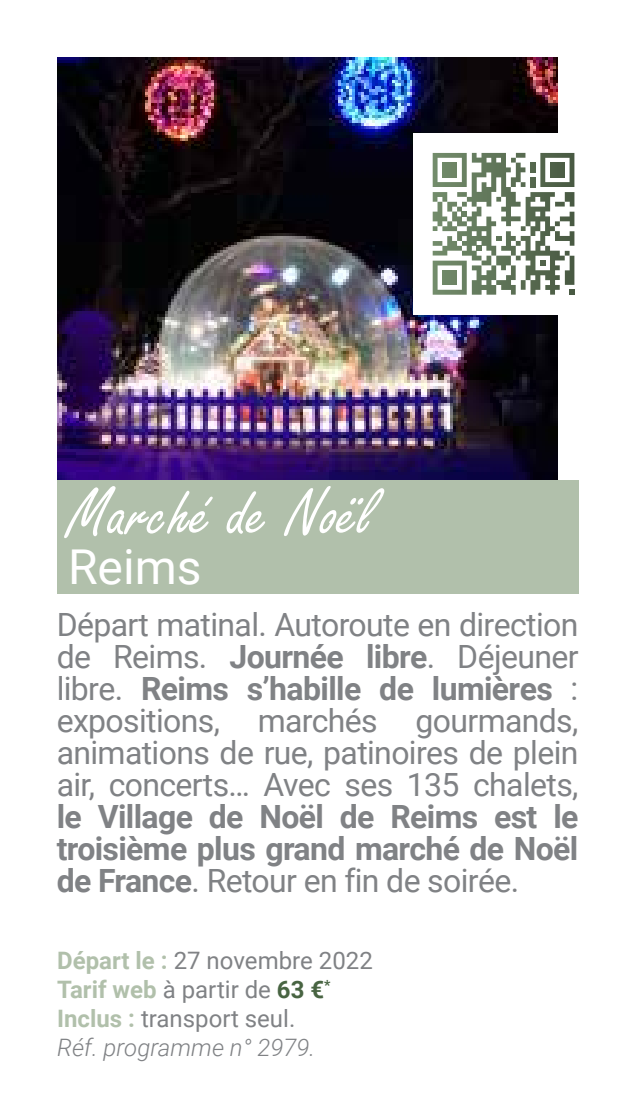
<style>
.page{position:relative;width:634px;height:1112px;background:#fff}
.page>*{position:absolute;margin:0;border:0;box-sizing:border-box;transform-origin:0 0}
.t1{font:72px "Freestyle Script";color:#fff}
.t2{font:48px "Roboto";color:#fff}
.t3{font:32px/32px "Roboto";letter-spacing:-.02em;color:#808285;text-align:justify}
.t4{font:700 32px/32px "Roboto";letter-spacing:-.02em;color:#808285;text-align:justify}
.t5{font:24px/28.8px "Roboto";color:#808285}
.s1{font-weight:700}
.s2{font-weight:400}
.s3{font-weight:700;color:#b1c0ab}
.s4{font-weight:700;color:#486442}
.s5{font-weight:300;font-style:italic}
</style>
<div class="page">
<img style="left:57px;top:57px;width:501px;height:423px">
<div style="left:57px;top:480px;width:521px;height:114px;background:#b1c0ab"></div>
<div style="left:413px;top:133px;width:181px;height:181px;background:#fff"></div>
<svg style="left:433px;top:153px;width:141px;height:142px"></svg>
<div style="left:442px;top:163px;width:15px;height:14px;background:#6e8666"></div>
<div style="left:550px;top:163px;width:15px;height:14px;background:#4d5e46"></div>
<div style="left:442px;top:270px;width:15px;height:15px;background:#6e8666"></div>
<h1 class="t1" style="left:68px;top:474px;width:307px">Marché de Noël</h1>
<h2 class="t2" style="left:68px;top:532px;width:135px">Reims</h2>
<p class="t3" style="left:57px;top:607px;width:523px">Départ matinal. Autoroute en direction de Reims. <span class="s1">Journée libre</span>. Déjeuner libre. <span class="s1">Reims s’habille de lumières</span> : expositions, marchés gourmands, animations de rue, patinoires de plein air, concerts… Avec ses 135 chalets,</p>
<p class="t4" style="left:57px;top:799px;width:523px">le Village de Noël de Reims est le troisième plus grand marché de Noël de France<span class="s2">. Retour en fin de soirée.</span></p>
<p class="t5" style="left:57px;top:945px;width:317px"><span class="s3">Départ le :</span> 27 novembre 2022<br><span class="s3">Tarif web</span> à partir de <span class="s4">63 €</span><sup>*<br></sup><span class="s3">Inclus :</span> transport seul.<br><span class="s5">Réf. programme n° 2979.</span></p>
</div>
